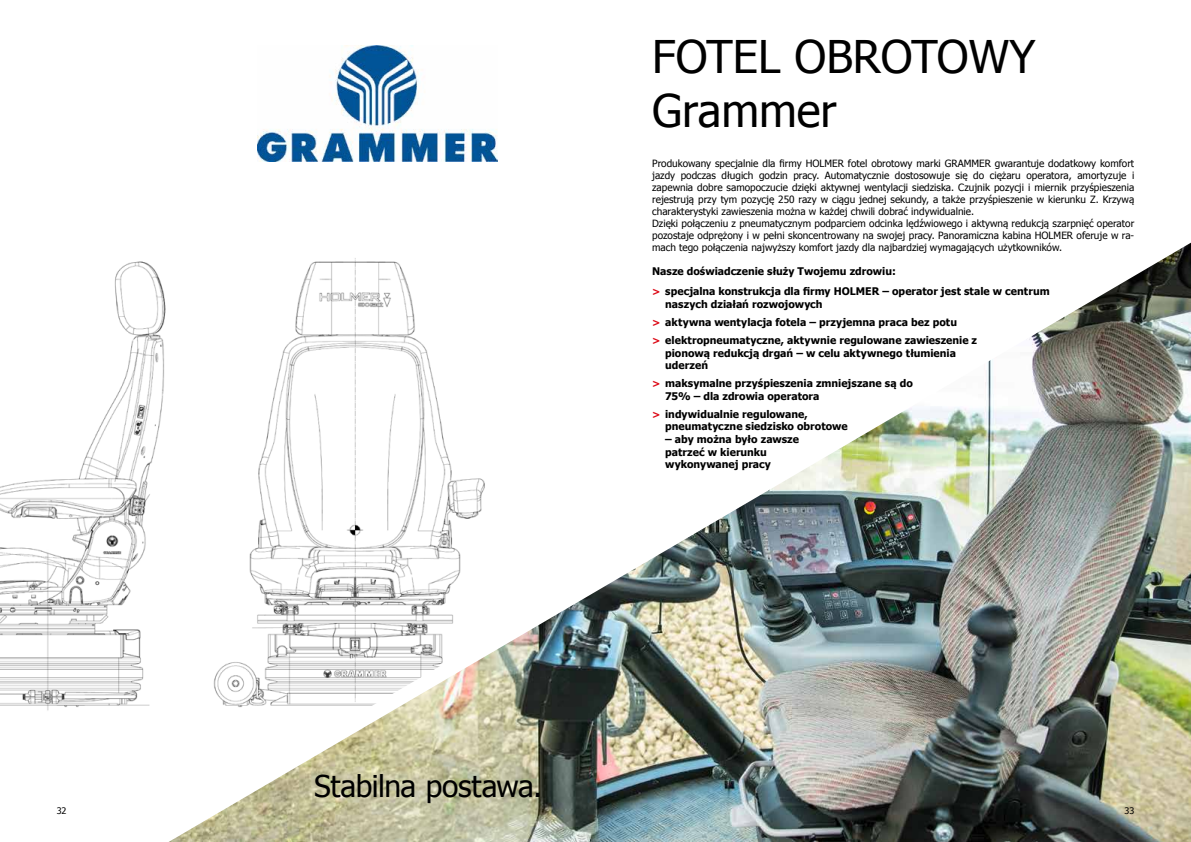
<style>
.page{position:relative;width:1191px;height:842px;background:#fff}
.page>*{position:absolute;margin:0;border:0;box-sizing:border-box;transform-origin:0 0}
.t1{font:45px/54px "Tahoma";color:#000}
.t2{font:30px "Tahoma";letter-spacing:-.015em;color:#000}
.t3{font:700 10.5px/12.6px "Tahoma";color:#000}
.t4{font:10px/12px "Tahoma";color:#000}
.t5{font:9px "Tahoma";color:#000}
.s1{font-size:10px;color:#dc0714}
</style>
<div class="page">
<img style="left:0;top:261px;width:166px;height:450px">
<img style="left:257px;top:45px;width:240px;height:117px">
<img style="left:169px;top:243px;width:1022px;height:599px">
<h1 class="t1" style="left:652px;top:28px;width:384px">FOTEL OBROTOWY<br>Grammer</h1>
<p class="t4" style="left:652px;top:157px;width:483px">Produkowany specjalnie dla firmy HOLMER fotel obrotowy marki GRAMMER gwarantuje dodatkowy komfort jazdy podczas długich godzin pracy. Automatycznie dostosowuje się do ciężaru operatora, amortyzuje i zapewnia dobre samopoczucie dzięki aktywnej wentylacji siedziska. Czujnik pozycji i miernik przyśpieszenia rejestrują przy tym pozycję 250 razy w ciągu jednej sekundy, a także przyśpieszenie w kierunku Z. Krzywą charakterystyki zawieszenia można w każdej chwili dobrać indywidualnie.<br>Dzięki połączeniu z pneumatycznym podparciem odcinka lędźwiowego i aktywną redukcją szarpnięć operator pozostaje odprężony i w pełni skoncentrowany na swojej pracy. Panoramiczna kabina HOLMER oferuje w ra&shy;mach tego połączenia najwyższy komfort jazdy dla najbardziej wymagających użytkowników.</p>
<p class="t3" style="left:652px;top:261px;width:399px;line-height:20px">Nasze doświadczenie służy Twojemu zdrowiu:<br><span class="s1">&gt;</span> specjalna konstrukcja dla firmy HOLMER – operator jest stale w centrum</p>
<p class="t3" style="left:652px;top:295px;width:326px;line-height:18px;text-indent:13px">naszych działań rozwojowych<br><span class="s1">&gt;</span> aktywna wentylacja fotela – przyjemna praca bez potu<br><span class="s1">&gt;</span> elektropneumatyczne, aktywnie regulowane zawieszenie z</p>
<p class="t3" style="left:665px;top:346px;width:292px">pionową redukcją drgań – w celu aktywnego tłumienia uderzeń</p>
<p class="t3" style="left:665px;top:376px;width:249px;text-indent:-13px"><span class="s1">&gt;</span> maksymalne przyśpieszenia zmniejszane są do<br>75% – dla zdrowia operatora</p>
<p class="t3" style="left:665px;top:407px;width:184px;text-indent:-13px"><span class="s1">&gt;</span> indywidualnie regulowane, pneumatyczne siedzisko obrotowe</p>
<p class="t3" style="left:665px;top:432px;width:135px">– aby można było zawsze patrzeć w kierunku wykonywanej pracy</p>
<h2 class="t2" style="left:314px;top:766px;width:229px">Stabilna postawa.</h2>
<p class="t5" style="left:57px;top:804px;width:11px">32</p>
<p class="t5" style="left:1124px;top:804px;width:11px">33</p>
</div>
